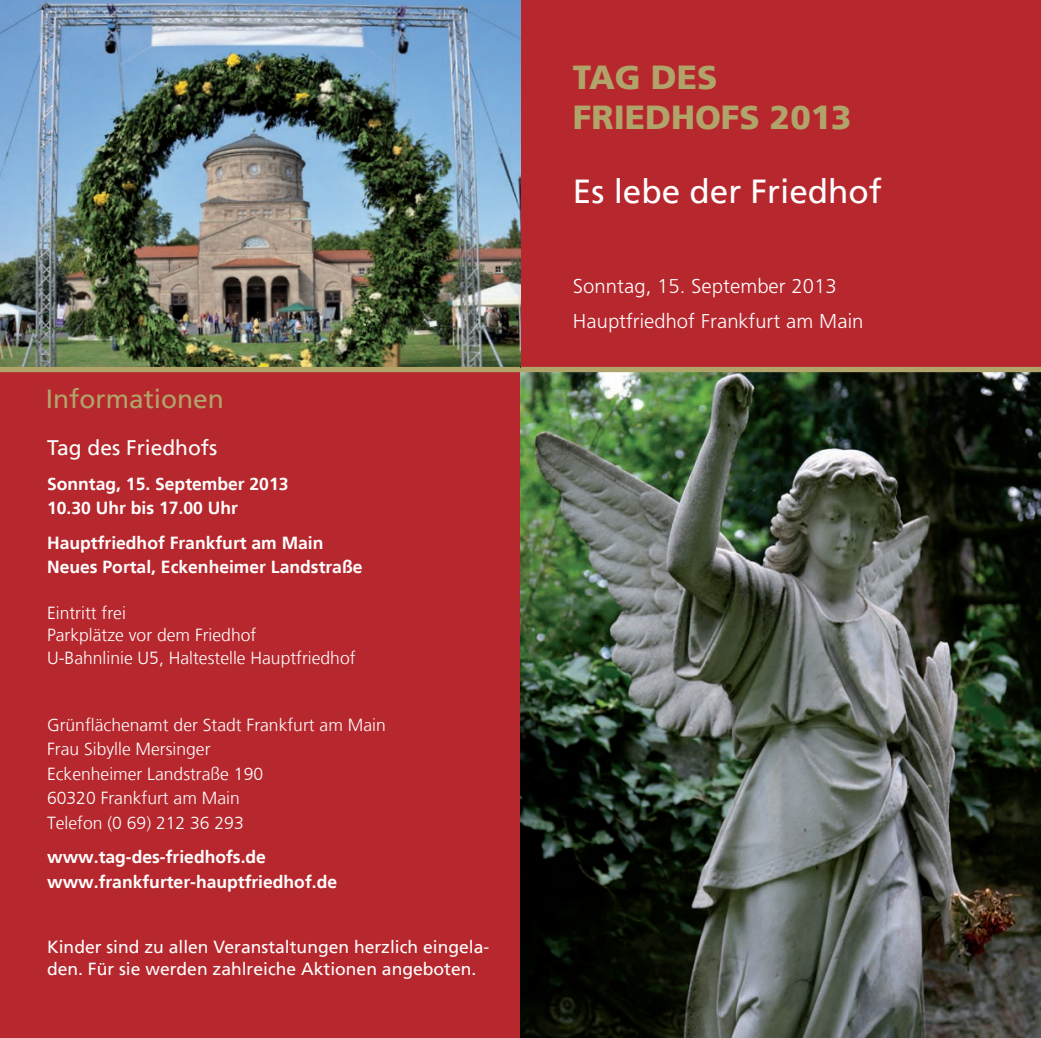
<style>
.page{position:relative;width:1041px;height:1038px;background:#fff}
.page>*{position:absolute;margin:0;border:0;box-sizing:border-box;transform-origin:0 0}
.t1{font:900 33.25px/39.9px "Frutiger LT";color:#b1a46a}
.t2{font:33.25px "Frutiger LT";color:#fff}
.t3{font:26.25px "Frutiger LT";color:#b1a46a}
.t4{font:21px "Frutiger";color:#fff}
.t5{font:21px "Frutiger LT";color:#fff}
.t6{font:300 17.5px/22.8px "Frutiger LT";color:#fff}
.t7{font:700 17.5px "Frutiger LT";color:#fff}
.t8{font:17.5px/22.8px "Frutiger LT";color:#fff}
</style>
<div class="page">
<div style="left:0;top:0;width:577px;height:1037px;background:#b7282e"></div>
<div style="left:520px;top:0;width:520px;height:382px;background:#b7282e"></div>
<img style="left:520px;top:372px;width:520px;height:665px">
<div style="left:520px;top:367px;width:520px;height:5px;background:#b1a46a"></div>
<img style="left:0;top:0;width:520px;height:367px">
<div style="left:0;top:367px;width:520px;height:5px;background:#b1a46a"></div>
<h2 class="t3" style="left:46px;top:383px;width:179px">Informationen</h2>
<h3 class="t5" style="left:47px;top:435px;width:171px">Tag des Friedhofs</h3>
<p class="t7" style="left:47px;top:473px;width:243px">Sonntag, 15. September 2013</p>
<p class="t7" style="left:47px;top:497px;width:192px">10.30 Uhr bis 17.00 Uhr</p>
<p class="t7" style="left:47px;top:532px;width:278px">Hauptfriedhof Frankfurt am Main</p>
<p class="t7" style="left:47px;top:556px;width:317px">Neues Portal, Eckenheimer Landstraße</p>
<p class="t6" style="left:47px;top:601px;width:310px">Eintritt frei<br>Parkplätze vor dem Friedhof<br>U-Bahnlinie U5, Haltestelle Hauptfriedhof</p>
<p class="t6" style="left:47px;top:713px;width:340px">Grünflächenamt der Stadt Frankfurt am Main</p>
<p class="t6" style="left:47px;top:737px;width:165px">Frau Sibylle Mersinger</p>
<p class="t6" style="left:47px;top:762px;width:217px">Eckenheimer Landstraße 190</p>
<p class="t6" style="left:47px;top:786px;width:194px">60320 Frankfurt am Main</p>
<p class="t6" style="left:47px;top:811px;width:198px">Telefon (0 69) 212 36 293</p>
<p class="t7" style="left:47px;top:846px;width:220px">www.tag-des-friedhofs.de</p>
<p class="t7" style="left:47px;top:871px;width:291px">www.frankfurter-hauptfriedhof.de</p>
<p class="t8" style="left:47px;top:934px;width:442px">Kinder sind zu allen Veranstaltungen herzlich eingela - den. Für sie werden zahlreiche Aktionen angeboten.</p>
<h1 class="t1" style="left:572px;top:57px;width:280px">TAG DES<br>FRIEDHOFS 2013</h1>
<h2 class="t2" style="left:572px;top:172px;width:310px">Es lebe der Friedhof</h2>
<p class="t4" style="left:572px;top:273px;width:265px">Sonntag, 15. September 2013</p>
<p class="t4" style="left:572px;top:309px;width:292px">Hauptfriedhof Frankfurt am Main</p>
</div>
